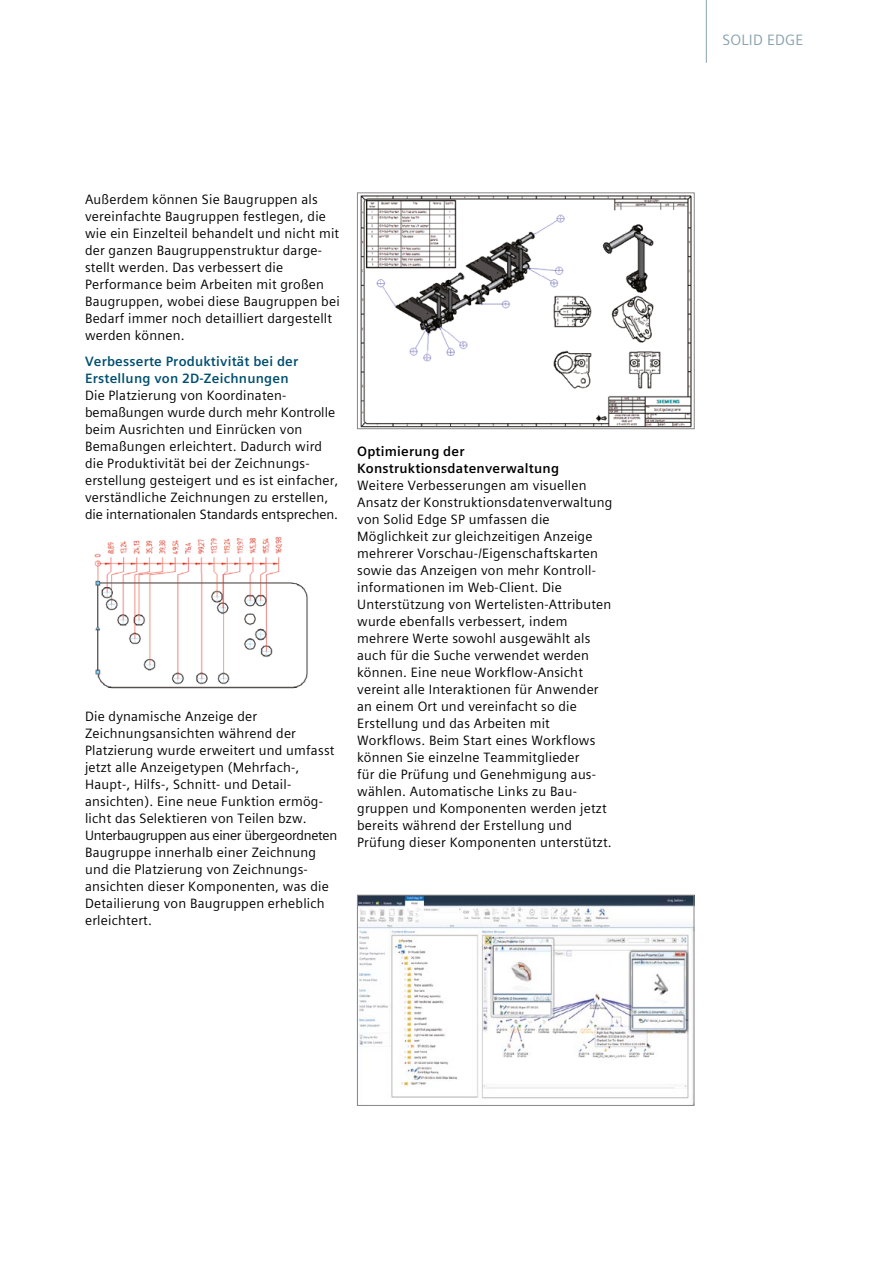
<style>
.page{position:relative;width:893px;height:1263px;background:#fff}
.page>*{position:absolute;margin:0;border:0;box-sizing:border-box;transform-origin:0 0}
.t1{font:15px "Siemens Sans Global";letter-spacing:.015em;color:#8ba3af}
.t2{font:13.5px/17px "Siemens Sans Global";letter-spacing:.015em;color:#000}
.t3{font:700 13.5px/17px "Siemens Sans Global";letter-spacing:.015em;color:#004f70}
.t4{font:700 13.5px/17px "Siemens Sans Global";letter-spacing:.015em;color:#000}
</style>
<div class="page">
<img style="left:94px;top:536px;width:214px;height:153px">
<img style="left:360px;top:195px;width:332px;height:232px">
<div style="left:357px;top:193px;width:337px;height:236px;border:1px solid #868686"></div>
<img style="left:359px;top:897px;width:333px;height:202px">
<div style="left:357px;top:895px;width:337px;height:211px;border:1px solid #868686"></div>
<hr style="left:706px;top:0;width:1px;height:63px;background:#8ba3af">
<p class="t2" style="left:85px;top:191px;width:256px">Außerdem können Sie Baugruppen als vereinfachte Baugruppen festlegen, die wie ein Einzelteil behandelt und nicht mit der ganzen Baugruppenstruktur darge&shy;stellt werden. Das verbessert die Performance beim Arbeiten mit großen Baugruppen, wobei diese Baugruppen bei Bedarf immer noch detailliert dargestellt werden können.</p>
<p class="t3" style="left:85px;top:353px;width:215px">Verbesserte Produktivität bei der<br>Erstellung von 2D-Zeichnungen</p>
<p class="t2" style="left:85px;top:387px;width:255px">Die Platzierung von Koordinaten&shy;bemaßungen wurde durch mehr Kontrolle beim Ausrichten und Einrücken von Bemaßungen erleichtert. Dadurch wird die Produktivität bei der Zeichnungs&shy;erstellung gesteigert und es ist einfacher, verständliche Zeichnungen zu erstellen, die internationalen Standards entsprechen.</p>
<p class="t2" style="left:85px;top:708px;width:254px">Die dynamische Anzeige der Zeichnungsansichten während der Platzierung wurde erweitert und umfasst jetzt alle Anzeigetypen (Mehrfach-, Haupt-, Hilfs-, Schnitt- und Detail&shy;ansichten). Eine neue Funktion ermög&shy;licht das Selektieren von Teilen bzw.<br>Unterbaugruppen aus einer übergeordneten Baugruppe innerhalb einer Zeichnung und die Platzierung von Zeichnungs&shy;ansichten dieser Komponenten, was die Detailierung von Baugruppen erheblich erleichtert.</p>
<p class="t4" style="left:357px;top:443px;width:203px">Optimierung der<br>Konstruktionsdatenverwaltung</p>
<p class="t2" style="left:357px;top:477px;width:257px">Weitere Verbesserungen am visuellen Ansatz der Konstruktionsdatenverwaltung von Solid Edge SP umfassen die Möglichkeit zur gleichzeitigen Anzeige mehrerer Vorschau-/Eigenschaftskarten sowie das Anzeigen von mehr Kontroll&shy;informationen im Web-Client. Die Unterstützung von Wertelisten-Attributen wurde ebenfalls verbessert, indem mehrere Werte sowohl ausgewählt als auch für die Suche verwendet werden können. Eine neue Workflow-Ansicht vereint alle Interaktionen für Anwender an einem Ort und vereinfacht so die Erstellung und das Arbeiten mit Workflows. Beim Start eines Workflows können Sie einzelne Teammitglieder<br>für die Prüfung und Genehmigung aus&shy;wählen. Automatische Links zu Bau&shy;gruppen und Komponenten werden jetzt bereits während der Erstellung und Prüfung dieser Komponenten unterstützt.</p>
<p class="t1" style="left:722px;top:29px;width:83px">SOLID EDGE</p>
</div>
